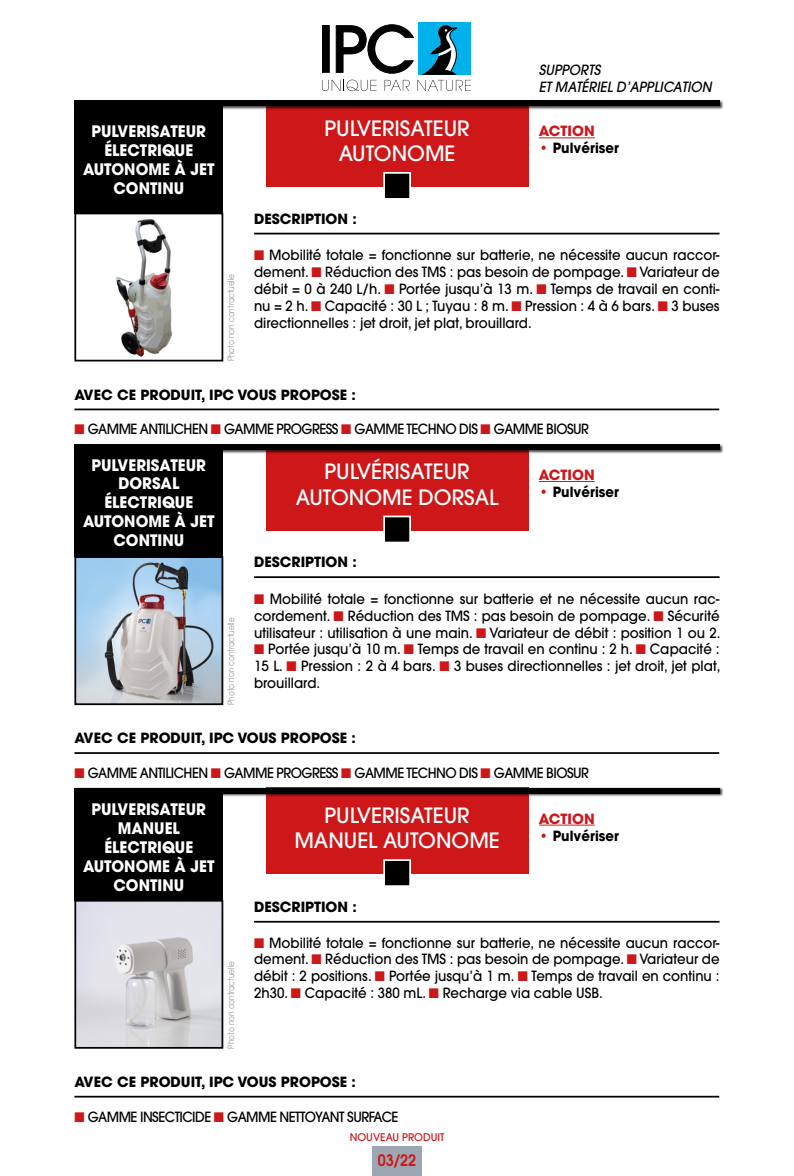
<style>
.page{position:relative;width:794px;height:1176px;background:#fff}
.page>*{position:absolute;margin:0;border:0;box-sizing:border-box;transform-origin:0 0}
.t1{font:500 21px/25.2px "Avant Garde";color:#fff;text-align:center}
.t2{font:700 15.75px/18.9px "Avant Garde";color:#fff;text-align:center;scale:.95 1}
.t3{font:600 15.75px "Avant Garde";color:#cd1719;scale:.9 1}
.t4{font:500 14px/16.8px "Avant Garde";color:#000;text-align:justify;scale:.95 1}
.t5{font:500 14px "Avant Garde";letter-spacing:-.04em;color:#000;scale:.95 1}
.t6{font:700 14px "Avant Garde";color:#000}
.t7{font:700 14px "Avant Garde";color:#000;scale:.95 1}
.t8{font:italic 500 14px "Avant Garde";color:#000;scale:.95 1}
.t9{font:700 14px "Avant Garde";color:#cd1719}
.t10{font:500 10.5px "Avant Garde";color:#cd1719}
.t11{font:8.75px "Avant Garde";color:#91989c;scale:.85 1}
.s1{color:#cd1719}
</style>
<div class="page">
<div style="left:372px;top:1146px;width:50px;height:30px;background:#9ca7b3"></div>
<div style="left:74px;top:105px;width:149px;height:109px;background:#000"></div>
<div style="left:74px;top:448px;width:149px;height:108px;background:#000"></div>
<div style="left:74px;top:792px;width:149px;height:109px;background:#000"></div>
<div style="left:266px;top:100px;width:262px;height:87px;background:#cd1719"></div>
<div style="left:266px;top:444px;width:262px;height:86px;background:#cd1719"></div>
<div style="left:266px;top:787px;width:262px;height:87px;background:#cd1719"></div>
<div style="left:74px;top:100px;width:649px;height:10px;background:#000;opacity:.75"></div>
<div style="left:74px;top:100px;width:645px;height:6px;background:#000"></div>
<div style="left:74px;top:443px;width:649px;height:10px;background:#000;opacity:.75"></div>
<div style="left:74px;top:444px;width:645px;height:6px;background:#000"></div>
<div style="left:74px;top:787px;width:649px;height:10px;background:#000;opacity:.75"></div>
<div style="left:74px;top:787px;width:645px;height:6px;background:#000"></div>
<div style="left:418px;top:22px;width:53px;height:53px;background:#00b1eb"></div>
<svg style="left:322px;top:24px;width:149px;height:67px"></svg>
<div style="left:384px;top:173px;width:26px;height:26px;background:#000"></div>
<div style="left:383px;top:172px;width:28px;height:28px;border:2px solid #fff"></div>
<div style="left:384px;top:516px;width:26px;height:26px;background:#000"></div>
<div style="left:383px;top:515px;width:28px;height:28px;border:2px solid #fff"></div>
<div style="left:384px;top:860px;width:26px;height:26px;background:#000"></div>
<div style="left:383px;top:859px;width:28px;height:28px;border:2px solid #fff"></div>
<img style="left:115px;top:218px;width:58px;height:139px">
<div style="left:74px;top:213px;width:149px;height:148px;border:2px solid #000"></div>
<img style="left:77px;top:559px;width:143px;height:143px">
<div style="left:74px;top:556px;width:149px;height:149px;border:2px solid #000"></div>
<img style="left:77px;top:903px;width:143px;height:142px">
<div style="left:74px;top:900px;width:149px;height:148px;border:2px solid #000"></div>
<hr style="left:74px;top:408px;width:645px;height:2px;background:#000">
<hr style="left:254px;top:233px;width:465px;height:1px;background:#000">
<hr style="left:254px;top:576px;width:465px;height:2px;background:#000">
<hr style="left:254px;top:921px;width:465px;height:1px;background:#000">
<hr style="left:74px;top:752px;width:645px;height:2px;background:#000">
<hr style="left:74px;top:1095px;width:645px;height:2px;background:#000">
<hr style="left:539px;top:137px;width:55px;height:1px;background:#cd1719">
<hr style="left:539px;top:481px;width:55px;height:1px;background:#cd1719">
<hr style="left:539px;top:825px;width:55px;height:1px;background:#cd1719">
<p class="t2" style="left:83px;top:122px;width:140px">PULVERISATEUR<br>ÉLECTRIQUE<br>AUTONOME À JET<br>CONTINU</p>
<p class="t11" style="left:226px;top:361px;width:105px;rotate:-90deg">Photo non contractuelle</p>
<p class="t1" style="left:324px;top:116px;width:147px">PULVERISATEUR</p>
<p class="t1" style="left:339px;top:141px;width:118px">AUTONOME</p>
<p class="t6" style="left:254px;top:209px;width:104px">DESCRIPTION :</p>
<p class="t8" style="left:539px;top:61px;width:66px">SUPPORTS</p>
<p class="t8" style="left:539px;top:78px;width:183px">ET MATÉRIEL D’APPLICATION</p>
<p class="t9" style="left:539px;top:122px;width:57px">ACTION</p>
<p class="t7" style="left:539px;top:139px;width:86px"><span class="s1">•</span> Pulvériser</p>
<p class="t4" style="left:254px;top:247px;width:491px"><span class="s1">■</span> Mobilité totale = fonctionne sur batterie, ne nécessite aucun raccor&shy;dement. <span class="s1">■</span> Réduction des TMS : pas besoin de pompage. <span class="s1">■</span> Variateur de débit = 0 à 240 L/h. <span class="s1">■</span> Portée jusqu’à 13 m. <span class="s1">■</span> Temps de travail en conti&shy;nu = 2 h. <span class="s1">■</span> Capacité : 30 L ; Tuyau : 8 m. <span class="s1">■</span> Pression : 4 à 6 bars. <span class="s1">■</span> 3 buses directionnelles : jet droit, jet plat, brouillard.</p>
<p class="t6" style="left:74px;top:385px;width:283px">AVEC CE PRODUIT, IPC VOUS PROPOSE :</p>
<p class="t5" style="left:74px;top:420px;width:543px"><span class="s1">■</span> GAMME ANTILICHEN <span class="s1">■</span> GAMME PROGRESS <span class="s1">■</span> GAMME TECHNO DIS <span class="s1">■</span> GAMME BIOSUR</p>
<p class="t2" style="left:83px;top:455px;width:140px">PULVERISATEUR<br>DORSAL<br>ÉLECTRIQUE<br>AUTONOME À JET<br>CONTINU</p>
<p class="t11" style="left:226px;top:705px;width:105px;rotate:-90deg">Photo non contractuelle</p>
<p class="t1" style="left:296px;top:459px;width:204px">PULVÉRISATEUR<br>AUTONOME DORSAL</p>
<p class="t6" style="left:254px;top:553px;width:104px">DESCRIPTION :</p>
<p class="t9" style="left:539px;top:466px;width:57px">ACTION</p>
<p class="t7" style="left:539px;top:483px;width:86px"><span class="s1">•</span> Pulvériser</p>
<p class="t4" style="left:254px;top:590px;width:492px"><span class="s1">■</span> Mobilité totale = fonctionne sur batterie et ne nécessite aucun rac&shy;cordement. <span class="s1">■</span> Réduction des TMS : pas besoin de pompage. <span class="s1">■</span> Sécurité utilisateur : utilisation à une main. <span class="s1">■</span> Variateur de débit : position 1 ou 2.</p>
<p class="t4" style="left:254px;top:641px;width:492px"><span class="s1">■</span> Portée jusqu’à 10 m. <span class="s1">■</span> Temps de travail en continu : 2 h. <span class="s1">■</span> Capacité :<br>15 L. <span class="s1">■</span> Pression : 2 à 4 bars. <span class="s1">■</span> 3 buses directionnelles : jet droit, jet plat, brouillard.</p>
<p class="t6" style="left:74px;top:729px;width:283px">AVEC CE PRODUIT, IPC VOUS PROPOSE :</p>
<p class="t5" style="left:74px;top:764px;width:543px"><span class="s1">■</span> GAMME ANTILICHEN <span class="s1">■</span> GAMME PROGRESS <span class="s1">■</span> GAMME TECHNO DIS <span class="s1">■</span> GAMME BIOSUR</p>
<p class="t2" style="left:83px;top:800px;width:140px">PULVERISATEUR<br>MANUEL<br>ÉLECTRIQUE<br>AUTONOME À JET<br>CONTINU</p>
<p class="t11" style="left:226px;top:1048px;width:105px;rotate:-90deg">Photo non contractuelle</p>
<p class="t1" style="left:324px;top:803px;width:147px">PULVERISATEUR</p>
<p class="t1" style="left:294px;top:828px;width:207px">MANUEL AUTONOME</p>
<p class="t6" style="left:254px;top:897px;width:104px">DESCRIPTION :</p>
<p class="t9" style="left:539px;top:809px;width:57px">ACTION</p>
<p class="t7" style="left:539px;top:826px;width:86px"><span class="s1">•</span> Pulvériser</p>
<p class="t4" style="left:254px;top:934px;width:491px"><span class="s1">■</span> Mobilité totale = fonctionne sur batterie, ne nécessite aucun raccor&shy;dement. <span class="s1">■</span> Réduction des TMS : pas besoin de pompage. <span class="s1">■</span> Variateur de débit : 2 positions. <span class="s1">■</span> Portée jusqu’à 1 m. <span class="s1">■</span> Temps de travail en continu :<br>2h30. <span class="s1">■</span> Capacité : 380 mL. <span class="s1">■</span> Recharge via cable USB.</p>
<p class="t6" style="left:74px;top:1072px;width:283px">AVEC CE PRODUIT, IPC VOUS PROPOSE :</p>
<p class="t5" style="left:74px;top:1108px;width:342px"><span class="s1">■</span> GAMME INSECTICIDE <span class="s1">■</span> GAMME NETTOYANT SURFACE</p>
<p class="t10" style="left:350px;top:1131px;width:96px">NOUVEAU PRODUIT</p>
<p class="t3" style="left:378px;top:1150px;width:44px">03/22</p>
</div>
